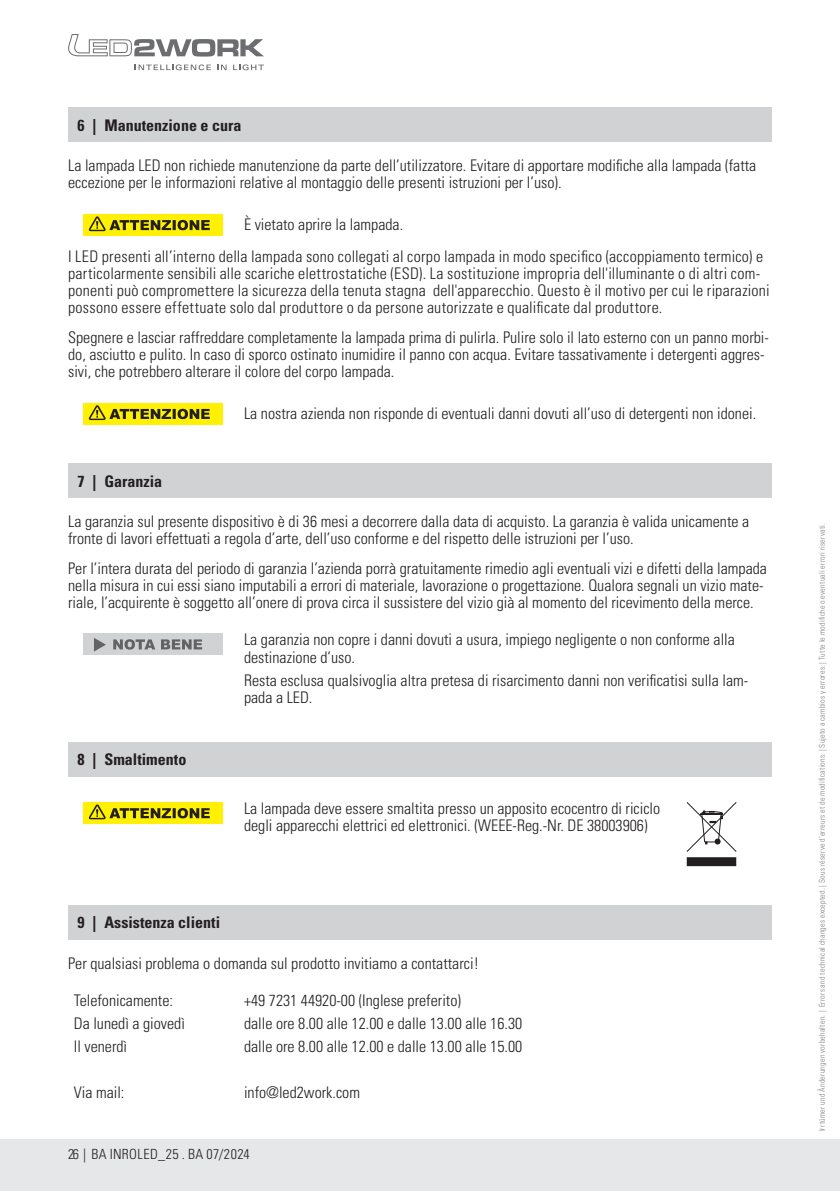
<style>
.page{position:relative;width:840px;height:1191px;background:#fff}
.page>*{position:absolute;margin:0;border:0;box-sizing:border-box;transform-origin:0 0}
.t1{font:300 condensed 16px/17.2px "Univers LT Std";color:#231f20}
.t2{font:700 condensed 16px "Univers LT Std";color:#231f20}
.t3{font:300 condensed 14px "Univers LT Std";letter-spacing:.03em;color:#231f20}
.t4{font:300 condensed 8px "Univers LT Std";letter-spacing:.025em;color:#808285}
</style>
<div class="page">
<div style="left:0;top:1140px;width:839px;height:51px;background:#e6e7e9"></div>
<svg style="left:68px;top:34px;width:196px;height:23px"></svg>
<svg style="left:134px;top:64px;width:77px;height:6px"></svg>
<svg style="left:217px;top:65px;width:9px;height:5px"></svg>
<svg style="left:233px;top:64px;width:31px;height:6px"></svg>
<div style="left:68px;top:108px;width:703px;height:34px;background:#d1d2d4"></div>
<div style="left:84px;top:214px;width:139px;height:21px;background:#fff101"></div>
<svg style="left:89px;top:216px;width:121px;height:15px"></svg>
<div style="left:84px;top:403px;width:139px;height:21px;background:#fff101"></div>
<svg style="left:89px;top:405px;width:121px;height:15px"></svg>
<div style="left:68px;top:464px;width:703px;height:34px;background:#d1d2d4"></div>
<div style="left:84px;top:634px;width:139px;height:21px;background:#d1d2d4"></div>
<svg style="left:94px;top:638px;width:12px;height:13px"></svg>
<svg style="left:113px;top:639px;width:89px;height:10px"></svg>
<div style="left:68px;top:742px;width:703px;height:34px;background:#d1d2d4"></div>
<div style="left:84px;top:802px;width:139px;height:21px;background:#fff101"></div>
<svg style="left:89px;top:804px;width:121px;height:15px"></svg>
<div style="left:686px;top:857px;width:49px;height:8px;background:#231f20"></div>
<div style="left:686px;top:857px;width:49px;height:8px;border:1px solid #231f20"></div>
<svg style="left:686px;top:802px;width:50px;height:50px"></svg>
<div style="left:68px;top:905px;width:703px;height:34px;background:#d1d2d4"></div>
<p class="t2" style="left:77px;top:115px;width:165px">6 | Manutenzione e cura</p>
<p class="t1" style="left:68px;top:157px;width:689px">La lampada LED non richiede manutenzione da parte dell’utilizzatore. Evitare di apportare modifiche alla lampada (fatta eccezione per le informazioni relative al montaggio delle presenti istruzioni per l’uso).</p>
<p class="t1" style="left:68px;top:209px;width:696px;line-height:31.2px;text-indent:176px">È vietato aprire la lampada.<br>I LED presenti all’interno della lampada sono collegati al corpo lampada in modo specifico (accoppiamento termico) e</p>
<p class="t1" style="left:68px;top:265px;width:702px">particolarmente sensibili alle scariche elettrostatiche (ESD). La sostituzione impropria dell'illuminante o di altri com&shy;ponenti può compromettere la sicurezza della tenuta stagna dell'apparecchio. Questo è il motivo per cui le riparazioni possono essere effettuate solo dal produttore o da persone autorizzate e qualificate dal produttore.</p>
<p class="t1" style="left:68px;top:328px;width:701px">Spegnere e lasciar raffreddare completamente la lampada prima di pulirla. Pulire solo il lato esterno con un panno morbi&shy;do, asciutto e pulito. In caso di sporco ostinato inumidire il panno con acqua. Evitare tassativamente i detergenti aggres&shy;sivi, che potrebbero alterare il colore del corpo lampada.</p>
<p class="t1" style="left:244px;top:405px;width:513px">La nostra azienda non risponde di eventuali danni dovuti all’uso di detergenti non idonei.</p>
<p class="t2" style="left:77px;top:471px;width:86px">7 | Garanzia</p>
<p class="t1" style="left:68px;top:513px;width:682px">La garanzia sul presente dispositivo è di 36 mesi a decorrere dalla data di acquisto. La garanzia è valida unicamente a fronte di lavori effettuati a regola d’arte, dell’uso conforme e del rispetto delle istruzioni per l’uso.</p>
<p class="t1" style="left:68px;top:559px;width:700px">Per l’intera durata del periodo di garanzia l’azienda porrà gratuitamente rimedio agli eventuali vizi e difetti della lampada nella misura in cui essi siano imputabili a errori di materiale, lavorazione o progettazione. Qualora segnali un vizio mate&shy;riale, l’acquirente è soggetto all’onere di prova circa il sussistere del vizio già al momento del ricevimento della merce.</p>
<p class="t1" style="left:244px;top:631px;width:492px">La garanzia non copre i danni dovuti a usura, impiego negligente o non conforme alla destinazione d’uso.</p>
<p class="t1" style="left:244px;top:671px;width:505px">Resta esclusa qualsivoglia altra pretesa di risarcimento danni non verificatisi sulla lam&shy;pada a LED.</p>
<p class="t2" style="left:77px;top:749px;width:110px">8 | Smaltimento</p>
<p class="t1" style="left:244px;top:799px;width:417px">La lampada deve essere smaltita presso un apposito ecocentro di riciclo degli apparecchi elettrici ed elettronici. (WEEE-Reg.-Nr. DE 38003906)</p>
<p class="t2" style="left:77px;top:912px;width:144px">9 | Assistenza clienti</p>
<p class="t1" style="left:68px;top:954px;width:412px">Per qualsiasi problema o domanda sul prodotto invitiamo a contattarci!</p>
<p class="t1" style="left:74px;top:991px;width:101px">Telefonicamente:</p>
<p class="t1" style="left:244px;top:991px;width:218px">+49 7231 44920-00 (Inglese preferito)</p>
<p class="t1" style="left:74px;top:1014px;width:113px">Da lunedì a giovedì</p>
<p class="t1" style="left:244px;top:1014px;width:279px">dalle ore 8.00 alle 12.00 e dalle 13.00 alle 16.30</p>
<p class="t1" style="left:74px;top:1037px;width:55px">Il venerdì</p>
<p class="t1" style="left:244px;top:1037px;width:279px">dalle ore 8.00 alle 12.00 e dalle 13.00 alle 15.00</p>
<p class="t1" style="left:74px;top:1083px;width:52px">Via mail:</p>
<p class="t1" style="left:244px;top:1083px;width:117px">info@led2work.com</p>
<p class="t3" style="left:68px;top:1145px;width:183px">26 | BA INROLED_25 . BA 07/2024</p>
<p class="t4" style="left:816px;top:1131px;width:610px;rotate:-90deg">Irrtümer und Änderungen vorbehalten. | Errors and technical changes excepted. | Sous réserve d’erreurs et de modifications. | Sujeto a cambios y errores. | Tutte le modifiche o eventuali errori riservati.</p>
</div>
